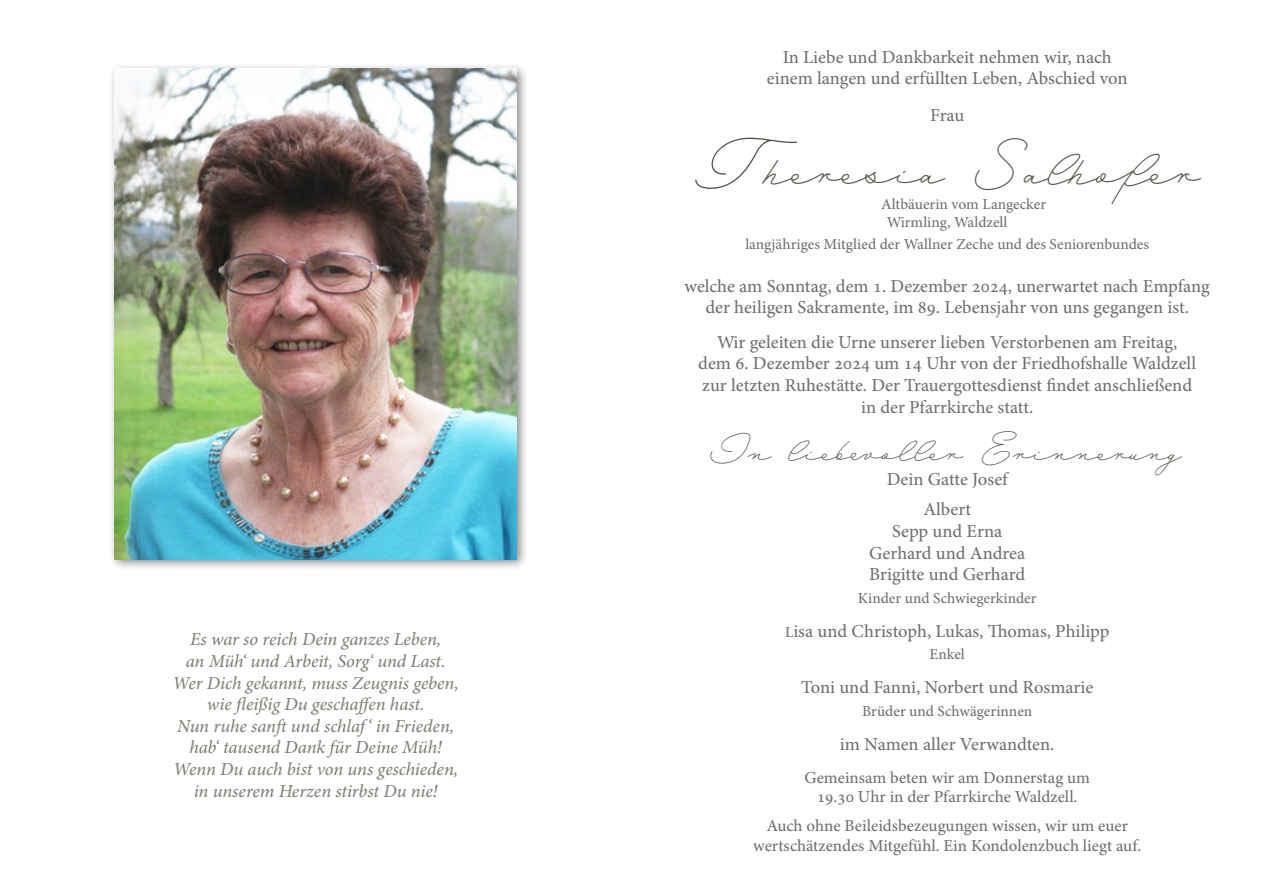
<style>
.page{position:relative;width:1263px;height:893px;background:#fff}
.page>*{position:absolute;margin:0;border:0;box-sizing:border-box;transform-origin:0 0}
.t1{font:43.5px "Mina";color:#57574e}
.t2{font:28.5px "Mina";color:#57574e}
.t3{font:18px/21.6px "Adobe Hebrew";color:#706f6f;text-align:center}
.t4{font:italic 18px/21.6px "Adobe Hebrew";letter-spacing:-.005em;color:#808077;text-align:center}
.t5{font:16.5px/19.8px "Adobe Hebrew";color:#706f6f;text-align:center}
.t6{font:15px/18px "Adobe Hebrew";color:#706f6f}
.s1{font-size:51px}
.s2{font-size:15px}
</style>
<div class="page">
<div style="left:108px;top:63px;width:421px;height:508px;background:#000;opacity:.51"></div>
<img style="left:115px;top:69px;width:402px;height:490px">
<p class="t4" style="left:173px;top:629px;width:288px">Es war so reich Dein ganzes Leben,<br>an Müh‘ und Arbeit, Sorg‘ und Last.<br>Wer Dich gekannt, muss Zeugnis geben, wie fleißig Du geschaffen hast.<br>Nun ruhe sanft und schlaf ‘ in Frieden, hab‘ tausend Dank für Deine Müh!<br>Wenn Du auch bist von uns geschieden, in unserem Herzen stirbst Du nie!</p>
<p class="t3" style="left:767px;top:46px;width:362px">In Liebe und Dankbarkeit nehmen wir, nach einem langen und erfüllten Leben, Abschied von</p>
<p class="t3" style="left:930px;top:104px;width:36px">Frau</p>
<h1 class="t1" style="left:693px;top:142px;width:509px"><span class="s1">T</span>heresia Salhofer</h1>
<p class="t6" style="left:887px;top:195px;width:161px;text-indent:-6px">Altbäuerin vom Langecker<br>Wirmling, Waldzell</p>
<p class="t6" style="left:745px;top:235px;width:405px">langjähriges Mitglied der Wallner Zeche und des Seniorenbundes</p>
<p class="t3" style="left:684px;top:275px;width:527px">welche am Sonntag, dem 1. Dezember 2024, unerwartet nach Empfang der heiligen Sakramente, im 89. Lebensjahr von uns gegangen ist.</p>
<p class="t3" style="left:698px;top:331px;width:499px">Wir geleiten die Urne unserer lieben Verstorbenen am Freitag,<br>dem 6. Dezember 2024 um 14 Uhr von der Friedhofshalle Waldzell zur letzten Ruhestätte. Der Trauergottesdienst findet anschließend in der Pfarrkirche statt.</p>
<h2 class="t2" style="left:712px;top:433px;width:486px">In liebevoller Erinnerung</h2>
<p class="t3" style="left:887px;top:465px;width:123px;line-height:30.2px">Dein Gatte Josef<br>Albert</p>
<p class="t3" style="left:869px;top:521px;width:158px">Sepp und Erna<br>Gerhard und Andrea<br>Brigitte und Gerhard</p>
<p class="t6" style="left:858px;top:589px;width:180px">Kinder und Schwiegerkinder</p>
<p class="t3" style="left:785px;top:620px;width:326px"><span class="s2">L</span>isa und Christoph, Lukas, Thomas, Philipp</p>
<p class="t6" style="left:929px;top:645px;width:37px">Enkel</p>
<p class="t3" style="left:801px;top:677px;width:294px">Toni und Fanni, Norbert und Rosmarie</p>
<p class="t6" style="left:862px;top:702px;width:172px">Brüder und Schwägerinnen</p>
<p class="t3" style="left:840px;top:734px;width:216px">im Namen aller Verwandten.</p>
<p class="t5" style="left:804px;top:767px;width:287px">Gemeinsam beten wir am Donnerstag um<br>19.30 Uhr in der Pfarrkirche Waldzell.</p>
<p class="t5" style="left:753px;top:816px;width:389px">Auch ohne Beileidsbezeugungen wissen, wir um euer wertschätzendes Mitgefühl. Ein Kondolenzbuch liegt auf.</p>
</div>
